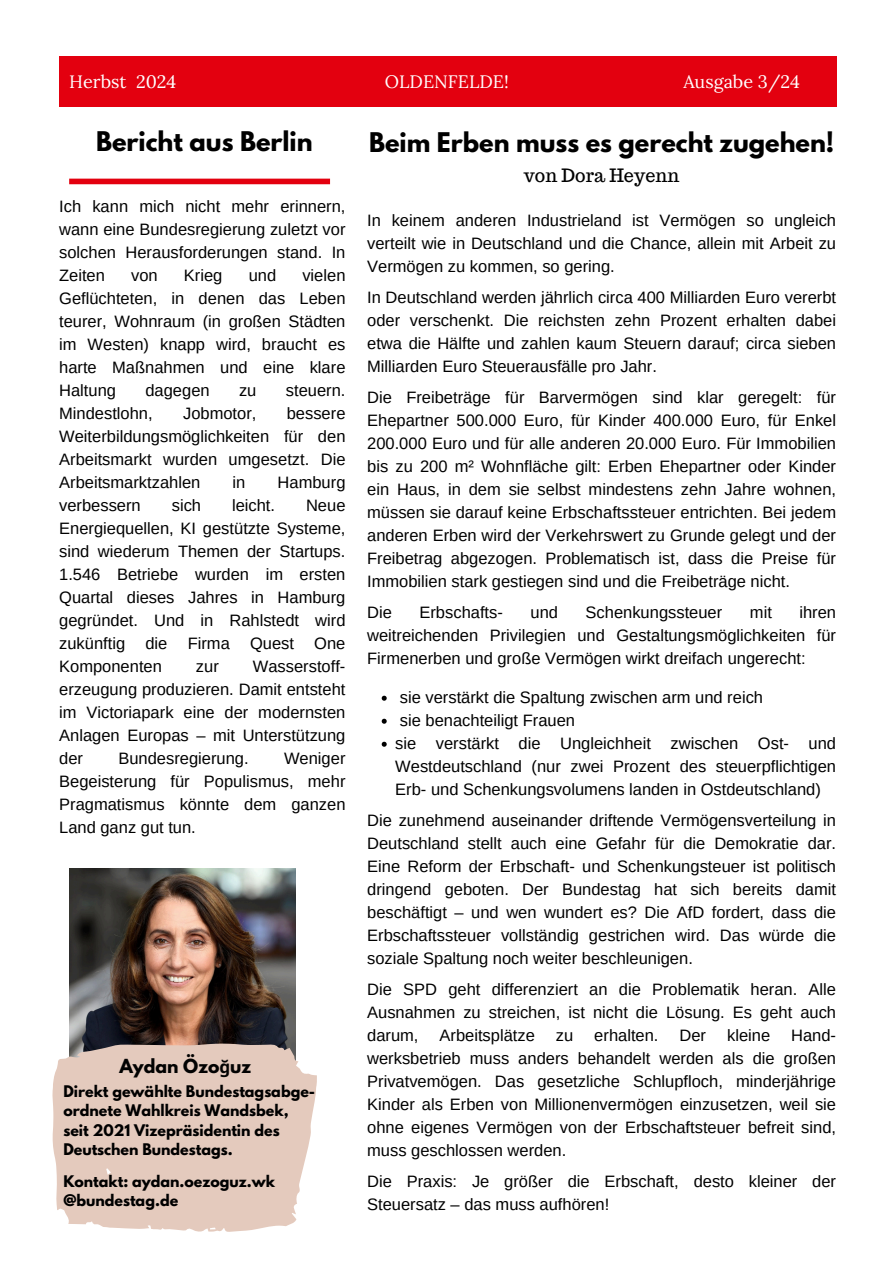
<style>
.page{position:relative;width:894px;height:1264px;background:#fff}
.page>*{position:absolute;margin:0;border:0;box-sizing:border-box;transform-origin:0 0}
.t1{font:700 24px "League Spartan";color:#000}
.t2{font:18px "Lora";color:#fff}
.t3{font:18px "Trocchi";color:#000}
.t4{font:700 17.25px "League Spartan";color:#000}
.t5{font:16.5px/23px "Arimo";color:#000;text-align:justify}
.t6{font:700 14.25px/19.5px "League Spartan";color:#000}
.s1{font-family:"Noto Sans"}
</style>
<div class="page">
<div style="left:59px;top:56px;width:776px;height:51px;background:#e3000f"></div>
<svg style="left:381px;top:695px;width:5px;height:5px"></svg>
<svg style="left:381px;top:718px;width:5px;height:5px"></svg>
<svg style="left:381px;top:741px;width:5px;height:5px"></svg>
<div style="left:69px;top:179px;width:261px;height:5px;background:#e3000f"></div>
<img style="left:69px;top:869px;width:226px;height:155px">
<svg style="left:52px;top:1024px;width:265px;height:208px;background:#d7c1b6"></svg>
<h5 class="t2" style="left:69px;top:70px;width:109px">Herbst 2024</h5>
<h3 class="t2" style="left:385px;top:70px;width:125px">OLDENFELDE!</h3>
<h5 class="t2" style="left:683px;top:70px;width:118px">Ausgabe 3/24</h5>
<h5 class="t1" style="left:96px;top:129px;width:218px">Bericht aus Berlin</h5>
<h5 class="t5" style="left:59px;top:195px;width:288px">Ich kann mich nicht mehr erinnern, wann eine Bundesregierung zuletzt vor solchen Herausforderungen stand. In Zeiten</h5>
<h5 class="t5" style="left:59px;top:264px;width:288px;text-indent:243px">vielen Geflüchteten, in denen das Leben teurer, Wohnraum (in großen Städten im Westen) knapp wird, braucht es harte Maßnahmen und eine klare Haltung</h5>
<h5 class="t5" style="left:131px;top:264px;width:28px">von</h5>
<h5 class="t5" style="left:184px;top:264px;width:40px">Krieg</h5>
<h5 class="t5" style="left:248px;top:264px;width:29px">und</h5>
<h5 class="t5" style="left:145px;top:379px;width:66px">dagegen</h5>
<h5 class="t5" style="left:239px;top:379px;width:19px">zu</h5>
<h5 class="t5" style="left:286px;top:379px;width:61px">steuern.</h5>
<h5 class="t5" style="left:59px;top:402px;width:95px">Mindestlohn,</h5>
<h5 class="t5" style="left:183px;top:402px;width:75px">Jobmotor,</h5>
<h5 class="t5" style="left:59px;top:402px;width:288px;text-indent:227px">bessere Weiterbildungsmöglichkeiten für den Arbeitsmarkt wurden umgesetzt. Die Arbeitsmarktzahlen</h5>
<h5 class="t5" style="left:232px;top:471px;width:14px">in</h5>
<h5 class="t5" style="left:277px;top:471px;width:69px">Hamburg</h5>
<h5 class="t5" style="left:59px;top:494px;width:83px">verbessern</h5>
<h5 class="t5" style="left:172px;top:494px;width:31px">sich</h5>
<h5 class="t5" style="left:232px;top:494px;width:45px">leicht.</h5>
<h5 class="t5" style="left:59px;top:494px;width:288px;text-indent:247px">Neue Energiequellen, KI gestützte Systeme, sind wiederum Themen der Startups.<br>1.546 Betriebe wurden im ersten Quartal dieses Jahres in Hamburg gegründet. Und in Rahlstedt wird zukünftig die Firma Quest One Komponenten</h5>
<h5 class="t5" style="left:59px;top:655px;width:288px;text-indent:194px">Wasserstoff&shy;erzeugung produzieren. Damit entsteht im Victoriapark eine der modernsten Anlagen Europas – mit Unterstützung der</h5>
<h5 class="t5" style="left:196px;top:655px;width:24px">zur</h5>
<h5 class="t5" style="left:59px;top:747px;width:288px;text-indent:225px">Weniger Begeisterung für Populismus, mehr Pragmatismus könnte dem ganzen Land ganz gut tun.</h5>
<h5 class="t5" style="left:118px;top:747px;width:132px">Bundesregierung.</h5>
<p class="t4" style="left:119px;top:1057px;width:133px">Aydan Özo<span class="s1">ğ</span>uz</p>
<h5 class="t6" style="left:63px;top:1082px;width:253px">Direkt gewählte Bundestagsabge&shy;ordnete Wahlkreis Wandsbek,</h5>
<p class="t6" style="left:63px;top:1121px;width:218px">seit 2021 Vizepräsidentin des<br>Deutschen Bundestags.</p>
<p class="t6" style="left:63px;top:1172px;width:213px">Kontakt: aydan.oezoguz.wk</p>
<p class="t6" style="left:63px;top:1192px;width:116px">@bundestag.de</p>
<p class="t1" style="left:369px;top:130px;width:466px">Beim Erben muss es gerecht zugehen!</p>
<p class="t3" style="left:523px;top:164px;width:157px">von Dora Heyenn</p>
<h1 class="t5" style="left:367px;top:209px;width:470px">In keinem anderen Industrieland ist Vermögen so ungleich verteilt wie in Deutschland und die Chance, allein mit Arbeit zu Vermögen zu kommen, so gering.</h1>
<h5 class="t5" style="left:367px;top:286px;width:470px">In Deutschland werden jährlich circa 400 Milliarden Euro vererbt oder verschenkt. Die reichsten zehn Prozent erhalten dabei etwa die Hälfte und zahlen kaum Steuern darauf; circa sieben Milliarden Euro Steuerausfälle pro Jahr.</h5>
<p class="t5" style="left:367px;top:386px;width:470px">Die Freibeträge für Barvermögen sind klar geregelt: für Ehepartner 500.000 Euro, für Kinder 400.000 Euro, für Enkel 200.000 Euro und für alle anderen 20.000 Euro. Für Immobilien bis zu 200 m² Wohnfläche gilt: Erben Ehepartner oder Kinder ein Haus, in dem sie selbst mindestens zehn Jahre wohnen, müssen sie darauf keine Erbschaftssteuer entrichten. Bei jedem anderen Erben wird der Verkehrswert zu Grunde gelegt und der Freibetrag abgezogen. Problematisch ist, dass die Preise für Immobilien stark gestiegen sind und die Freibeträge nicht.</p>
<p class="t5" style="left:367px;top:601px;width:26px">Die</p>
<p class="t5" style="left:419px;top:601px;width:85px">Erbschafts-</p>
<p class="t5" style="left:530px;top:601px;width:29px">und</p>
<p class="t5" style="left:585px;top:601px;width:138px">Schenkungssteuer</p>
<p class="t5" style="left:749px;top:601px;width:23px">mit</p>
<p class="t5" style="left:367px;top:601px;width:470px;text-indent:432px">ihren weitreichenden Privilegien und Gestaltungsmöglichkeiten für Firmenerben und große Vermögen wirkt dreifach ungerecht:</p>
<h4 class="t5" style="left:400px;top:686px;width:364px">sie verstärkt die Spaltung zwischen arm und reich</h4>
<p class="t5" style="left:400px;top:709px;width:177px">sie benachteiligt Frauen</p>
<p class="t5" style="left:395px;top:732px;width:442px">sie verstärkt die Ungleichheit zwischen Ost- und Westdeutschland (nur zwei Prozent des steuerpflichtigen Erb- und Schenkungsvolumens landen in Ostdeutschland)</p>
<p class="t5" style="left:367px;top:809px;width:470px">Die zunehmend auseinander driftende Vermögensverteilung in Deutschland stellt auch eine Gefahr für die Demokratie dar.<br>Eine Reform der Erbschaft- und Schenkungsteuer ist politisch dringend geboten. Der Bundestag hat sich bereits damit beschäftigt – und wen wundert es? Die AfD fordert, dass die Erbschaftssteuer vollständig gestrichen wird. Das würde die soziale Spaltung noch weiter beschleunigen.</p>
<p class="t5" style="left:367px;top:978px;width:470px">Die SPD geht differenziert an die Problematik heran. Alle Ausnahmen zu streichen, ist nicht die Lösung. Es geht auch darum,</p>
<p class="t5" style="left:367px;top:1024px;width:470px;text-indent:424px">Hand&shy;werksbetrieb muss anders behandelt werden als die großen Privatvemögen. Das gesetzliche Schlupfloch, minderjährige Kinder als Erben von Millionenvermögen einzusetzen, weil sie ohne eigenes Vermögen von der Erbschaftsteuer befreit sind, muss geschlossen werden.</p>
<h2 class="t5" style="left:367px;top:1170px;width:470px">Die Praxis: Je größer die Erbschaft, desto kleiner der<br>Steuersatz – das muss aufhören!</h2>
<p class="t5" style="left:439px;top:1024px;width:97px">Arbeitsplätze</p>
<p class="t5" style="left:555px;top:1024px;width:19px">zu</p>
<p class="t5" style="left:594px;top:1024px;width:66px">erhalten.</p>
<p class="t5" style="left:679px;top:1024px;width:28px">Der</p>
<p class="t5" style="left:726px;top:1024px;width:45px">kleine</p>
</div>
